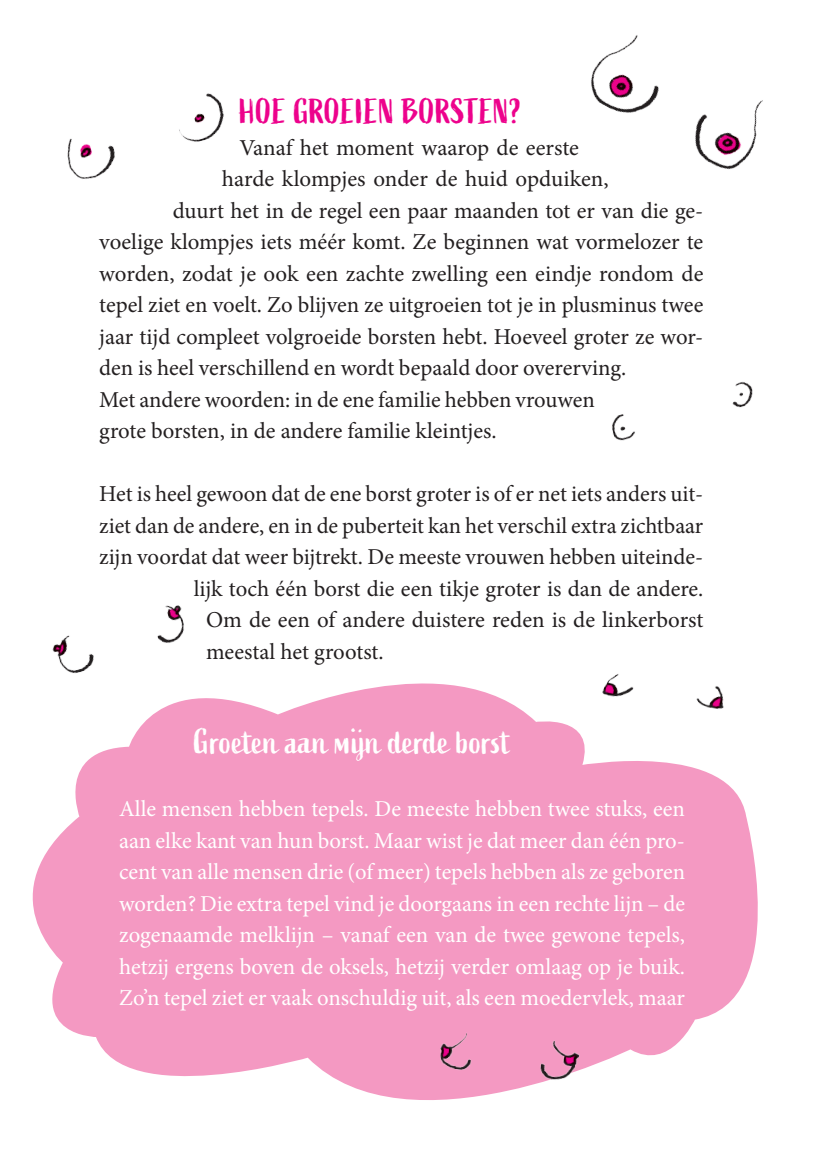
<style>
.page{position:relative;width:819px;height:1166px;background:#fff}
.page>*{position:absolute;margin:0;border:0;box-sizing:border-box;transform-origin:0 0}
.Title2_Center{font:35px "Active";color:#fff}
.Title2{font:35px "Active";letter-spacing:.005em;color:#ed028c}
.Body_no_ind{font:22.75px "Minion Pro";color:#231f20}
.Note_W{font:22.75px/31.5px "Minion Pro";color:#fff;text-align:justify}
.Body_W{font:22.75px "Minion Pro";color:#231f20}
</style>
<div class="page">
<svg style="left:32px;top:683px;width:726px;height:413px;background:#f5a8cb"></svg>
<img style="left:67px;top:93px;width:157px;height:86px">
<img style="left:612px;top:381px;width:141px;height:60px">
<img style="left:32px;top:605px;width:185px;height:135px">
<img style="left:583px;top:674px;width:175px;height:79px">
<img style="left:384px;top:987px;width:273px;height:113px">
<img style="left:591px;top:35px;width:172px;height:135px">
<p class="Title2" style="left:239px;top:92px;width:284px">HOE GROEIEN BORSTEN?</p>
<p class="Body_no_ind" style="left:239px;top:132px;width:341px">Vanaf het moment waarop de eerste</p>
<p class="Body_no_ind" style="left:222px;top:164px;width:388px">harde klompjes onder de huid opduiken,</p>
<p class="Body_no_ind" style="left:173px;top:195px;width:532px">duurt het in de regel een paar maanden tot er van die ge-</p>
<p class="Body_no_ind" style="left:99px;top:227px;width:605px">voelige klompjes iets méér komt. Ze beginnen wat vormelozer te</p>
<p class="Body_no_ind" style="left:99px;top:258px;width:605px">worden, zodat je ook een zachte zwelling een eindje rondom de</p>
<p class="Body_no_ind" style="left:99px;top:290px;width:605px">tepel ziet en voelt. Zo blijven ze uitgroeien tot je in plusminus twee</p>
<p class="Body_no_ind" style="left:99px;top:321px;width:605px">jaar tijd compleet volgroeide borsten hebt. Hoeveel groter ze wor-</p>
<p class="Body_no_ind" style="left:99px;top:353px;width:528px">den is heel verschillend en wordt bepaald door overerving.</p>
<p class="Body_no_ind" style="left:99px;top:384px;width:497px">Met andere woorden: in de ene familie hebben vrouwen</p>
<p class="Body_no_ind" style="left:99px;top:416px;width:399px">grote borsten, in de andere familie kleintjes.</p>
<p class="Body_W" style="left:99px;top:479px;width:605px">Het is heel gewoon dat de ene borst groter is of er net iets anders uit-</p>
<p class="Body_W" style="left:99px;top:510px;width:605px">ziet dan de andere, en in de puberteit kan het verschil extra zichtbaar</p>
<p class="Body_W" style="left:99px;top:542px;width:605px">zijn voordat dat weer bijtrekt. De meeste vrouwen hebben uiteinde-</p>
<p class="Body_W" style="left:194px;top:573px;width:511px">lijk toch één borst die een tikje groter is dan de andere.</p>
<p class="Body_W" style="left:206px;top:605px;width:499px">Om de een of andere duistere reden is de linkerborst</p>
<p class="Body_W" style="left:206px;top:636px;width:179px">meestal het grootst.</p>
<p class="Title2_Center" style="left:194px;top:722px;width:318px">Groeten aan mijn derde borst</p>
<p class="Note_W" style="left:119px;top:793px;width:567px">Alle mensen hebben tepels. De meeste hebben twee stuks, een aan elke kant van hun borst. Maar wist je dat meer dan één pro&shy;cent van alle mensen drie (of meer) tepels hebben als ze geboren worden? Die extra tepel vind je doorgaans in een rechte lijn – de zogenaamde melklijn – vanaf een van de twee gewone tepels, hetzij ergens boven de oksels, hetzij verder omlaag op je buik.<br>Zo’n tepel ziet er vaak onschuldig uit, als een moedervlek, maar</p>
</div>
